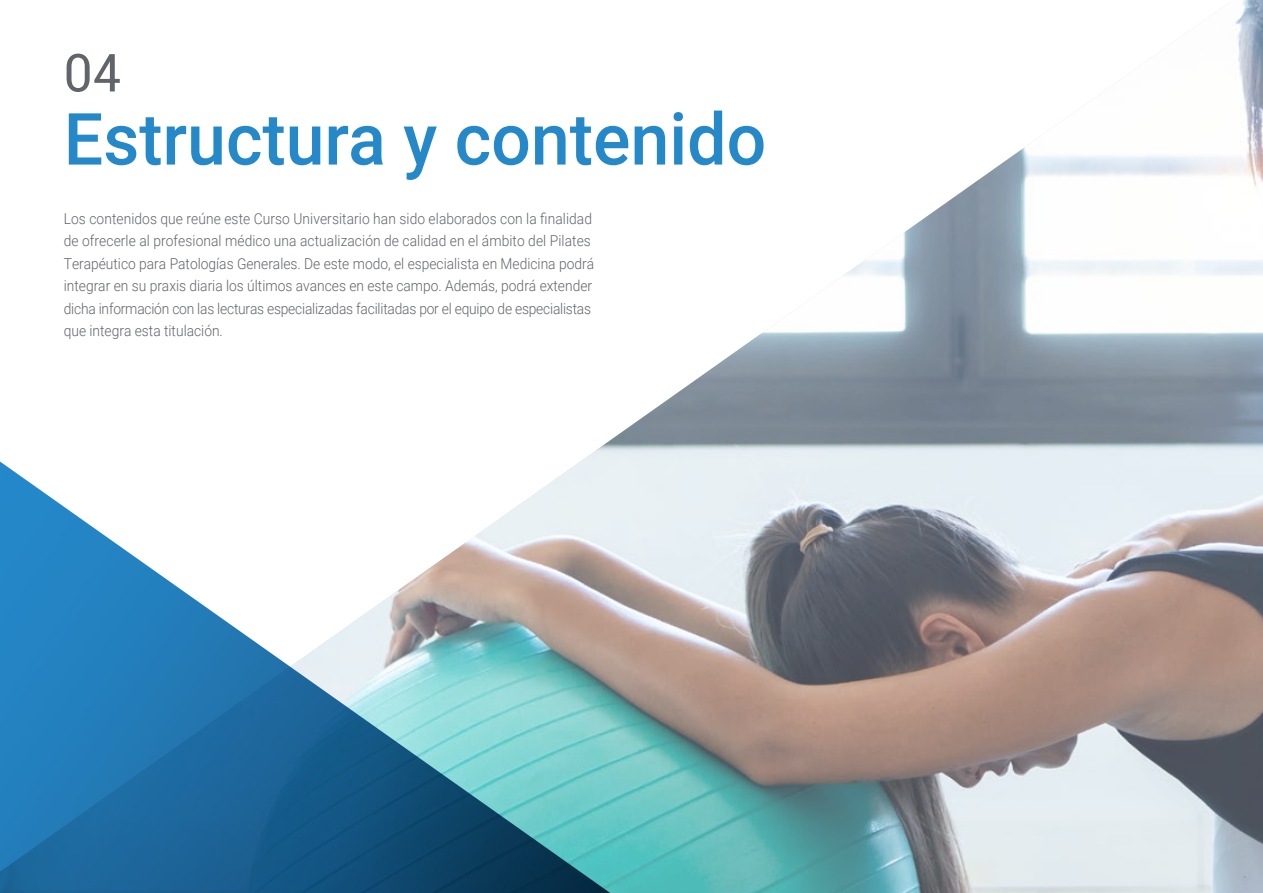
<style>
.page{position:relative;width:1263px;height:893px;background:#fff}
.page>*{position:absolute;margin:0;border:0;box-sizing:border-box;transform-origin:0 0}
.t1{font:500 72px "Roboto";color:#2488c9}
.t2{font:52.5px "Roboto";color:#61646a}
.t3{font:300 15px/22.5px "Roboto";color:#61646a;scale:.92 1}
</style>
<div class="page">
<img style="left:602px;top:0;width:661px;height:893px">
<svg style="left:0;top:446px;width:640px;height:447px"></svg>
<h2 class="t2" style="left:64px;top:36px;width:59px">04</h2>
<h1 class="t1" style="left:64px;top:89px;width:704px">Estructura y contenido</h1>
<p class="t3" style="left:64px;top:207px;width:578px">Los contenidos que reúne este Curso Universitario han sido elaborados con la finalidad de ofrecerle al profesional médico una actualización de calidad en el ámbito del Pilates Terapéutico para Patologías Generales. De este modo, el especialista en Medicina podrá integrar en su praxis diaria los últimos avances en este campo. Además, podrá extender dicha información con las lecturas especializadas facilitadas por el equipo de especialistas que integra esta titulación.</p>
</div>
